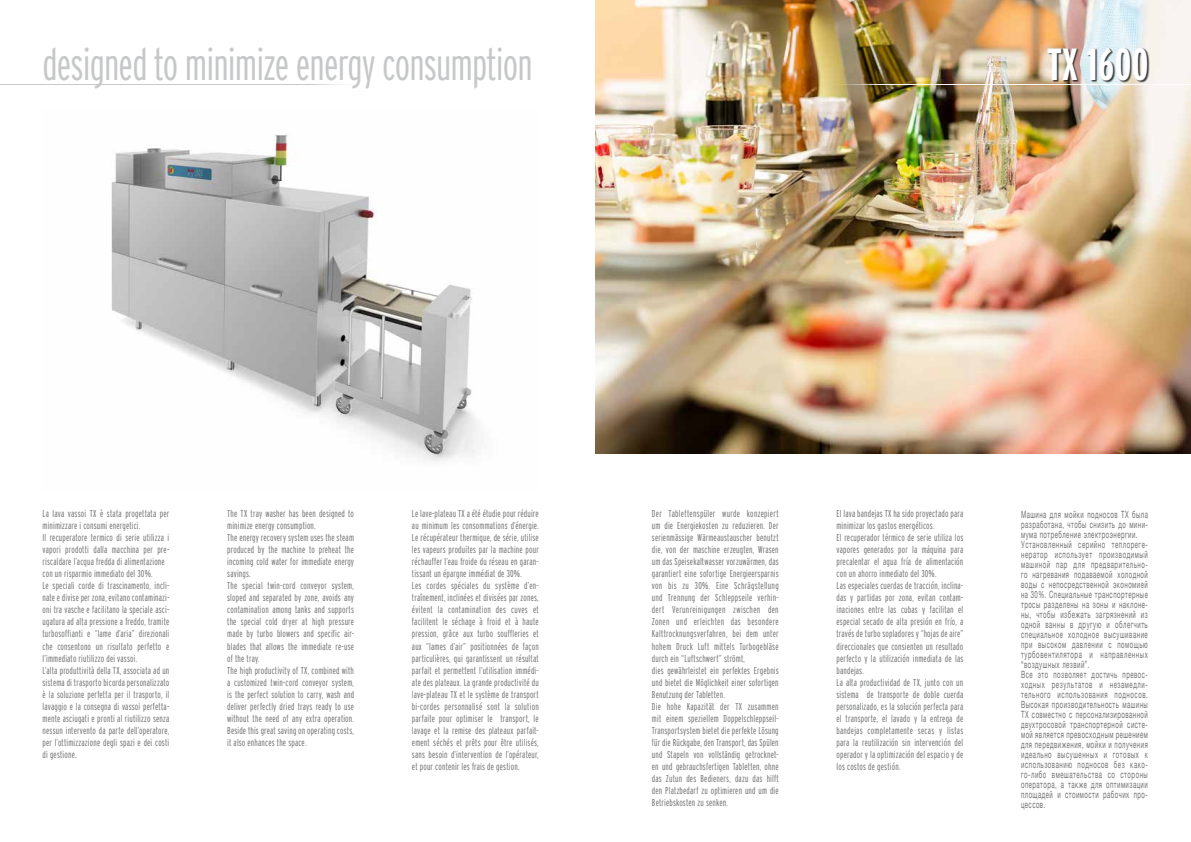
<style>
.page{position:relative;width:1191px;height:842px;background:#fff}
.page>*{position:absolute;margin:0;border:0;box-sizing:border-box;transform-origin:0 0}
.t1{font:300 extra-condensed 45px "Interstate";letter-spacing:-.02em;color:#c6c7c8}
.t2{font:700 extra-condensed 45px "Interstate";letter-spacing:.01em;color:#fff}
.t3{font:300 extra-condensed 10px/12.1px "Interstate";letter-spacing:.015em;color:#707172}
.t4{font:10px/10px "Helvetica Neue";letter-spacing:.08em;color:#707172;scale:.6 1}
</style>
<div class="page">
<img style="left:595px;top:0;width:596px;height:454px">
<hr style="left:822px;top:84px;width:369px;height:1px;background:#fff">
<div style="left:1047px;top:47px;width:102px;height:36px;background:#000;opacity:.75"></div>
<hr style="left:0;top:84px;width:369px;height:1px;background:#c6c7c8">
<img style="left:111px;top:135px;width:367px;height:326px">
<h1 class="t1" style="left:43px;top:39px;width:492px">designed to minimize energy consumption</h1>
<h1 class="t2" style="left:1047px;top:39px;width:103px">TX 1600</h1>
<p class="t3" style="left:43px;top:507px;width:128px">La lava vassoi TX è stata progettata per minimizzare i consumi energetici.<br>Il recuperatore termico di serie utilizza i vapori prodotti dalla macchina per pre&shy;riscaldare l’acqua fredda di alimentazione con un risparmio immediato del 30%.<br>Le speciali corde di trascinamento, incli&shy;nate e divise per zona, evitano contaminazi&shy;oni tra vasche e facilitano la speciale asci&shy;ugatura ad alta pressione a freddo, tramite turbosoffianti e “lame d’aria” direzionali che consentono un risultato perfetto e l’immediato riutilizzo dei vassoi.<br>L’alta produttività della TX, associata ad un sistema di trasporto bicorda personalizzato è la soluzione perfetta per il trasporto, il lavaggio e la consegna di vassoi perfetta&shy;mente asciugati e pronti al riutilizzo senza nessun intervento da parte dell’operatore, per l’ottimizzazione degli spazi e dei costi di gestione.</p>
<p class="t3" style="left:412px;top:507px;width:128px">Le lave-plateau TX a été étudie pour réduire au minimum les consommations d’énergie.<br>Le récupérateur thermique, de série, utilise les vapeurs produites par la machine pour réchauffer l’eau froide du réseau en garan&shy;tissant un épargne immédiat de 30%.<br>Les cordes spéciales du système d’en&shy;traînement, inclinées et divisées par zones, évitent la contamination des cuves et facilitent le séchage à froid et à haute pression, grâce aux turbo souffleries et aux “lames d’air” positionnées de façon particulières, qui garantissent un résultat parfait et permettent l’utilisation immédi&shy;ate des plateaux. La grande productivité du lave-plateau TX et le système de transport bi-cordes personnalisé sont la solution parfaite pour optimiser le transport, le lavage et la remise des plateaux parfait&shy;ement séchés et prêts pour être utilisés, sans besoin d’intervention de l’opérateur, et pour contenir les frais de gestion.</p>
<p class="t3" style="left:227px;top:507px;width:128px">The TX tray washer has been designed to minimize energy consumption.<br>The energy recovery system uses the steam produced by the machine to preheat the incoming cold water for immediate energy savings.<br>The special twin-cord conveyor system, sloped and separated by zone, avoids any contamination among tanks and supports the special cold dryer at high pressure made by turbo blowers and specific air&shy;blades that allows the immediate re-use of the tray.<br>The high productivity of TX, combined with a customized twin-cord conveyor system, is the perfect solution to carry, wash and deliver perfectly dried trays ready to use without the need of any extra operation.<br>Beside this great saving on operating costs, it also enhances the space.</p>
<p class="t3" style="left:652px;top:507px;width:128px">Der Tablettenspüler wurde konzepiert um die Energiekosten zu reduzieren. Der serienmässige Wärmeaustauscher benutzt die, von der maschine erzeugten, Wrasen um das Speisekaltwasser vorzuwärmen, das garantiert eine sofortige Energieersparnis von bis zu 30%. Eine Schrägstellung und Trennung der Schleppseile verhin&shy;dert Verunreinigungen zwischen den Zonen und erleichten das besondere Kalttrocknungsverfahren, bei dem unter hohem Druck Luft mittels Turbogebläse durch ein “Luftschwert” strömt,<br>dies gewährleistet ein perfektes Ergebnis und bietet die Möglichkeit einer sofortigen Benutzung der Tabletten.<br>Die hohe Kapazität der TX zusammen mit einem speziellem Doppelschleppseil-Transportsystem bietet die perfekte Lösung für die Rückgabe, den Transport, das Spülen und Stapeln von vollständig getrocknet&shy;en und gebrauchsfertigen Tabletten, ohne das Zutun des Bedieners, dazu das hilft den Platzbedarf zu optimieren und um die Betriebskosten zu senken.</p>
<p class="t4" style="left:1021px;top:510px;width:213px">Машина для мойки подносов TX была разработана, чтобы снизить до мини&shy;мума потребление электроэнергии.<br>Установленный серийно теплореге&shy;нератор использует производимый машиной пар для предварительно&shy;го нагревания подаваемой холодной воды с непосредственной экономией на 30%. Cпециальные транспортерные тросы разделены на зоны и наклоне&shy;ны, чтобы избежать загрязнений из одной ванны в другую и облегчить специальное холодное высушивание при высоком давлении с помощью турбовентилятора и направленных “воздушных лезвий”.<br>Все это позволяет достичь превос&shy;ходных результатов и незамедли&shy;тельного использования подносов.<br>Высокая производительность машины TX совместно с персонализированной двухтросовой транспортерной систе&shy;мой является превосходным решением для передвижения, мойки и получения идеально высушенных и готовых к использованию подносов без како&shy;го-либо вмешательства со стороны оператора, а также для оптимизации площадей и стоимости рабочих про&shy;цессов.</p>
<p class="t3" style="left:836px;top:507px;width:128px">El lava bandejas TX ha sido proyectado para minimizar los gastos energéticos.<br>El recuperador térmico de serie utiliza los vapores generados por la máquina para precalentar el agua fría de alimentación con un ahorro inmediato del 30%.<br>Las especiales cuerdas de tracción, inclina&shy;das y partidas por zona, evitan contam&shy;inaciones entre las cubas y facilitan el especial secado de alta presión en frío, a través de turbo sopladores y “hojas de aire” direccionales que consienten un resultado perfecto y la utilización inmediata de las bandejas.<br>La alta productividad de TX, junto con un sistema de transporte de doble cuerda personalizado, es la solución perfecta para el transporte, el lavado y la entrega de bandejas completamente secas y listas para la reutilización sin intervención del operador y la optimización del espacio y de los costos de gestión.</p>
</div>
